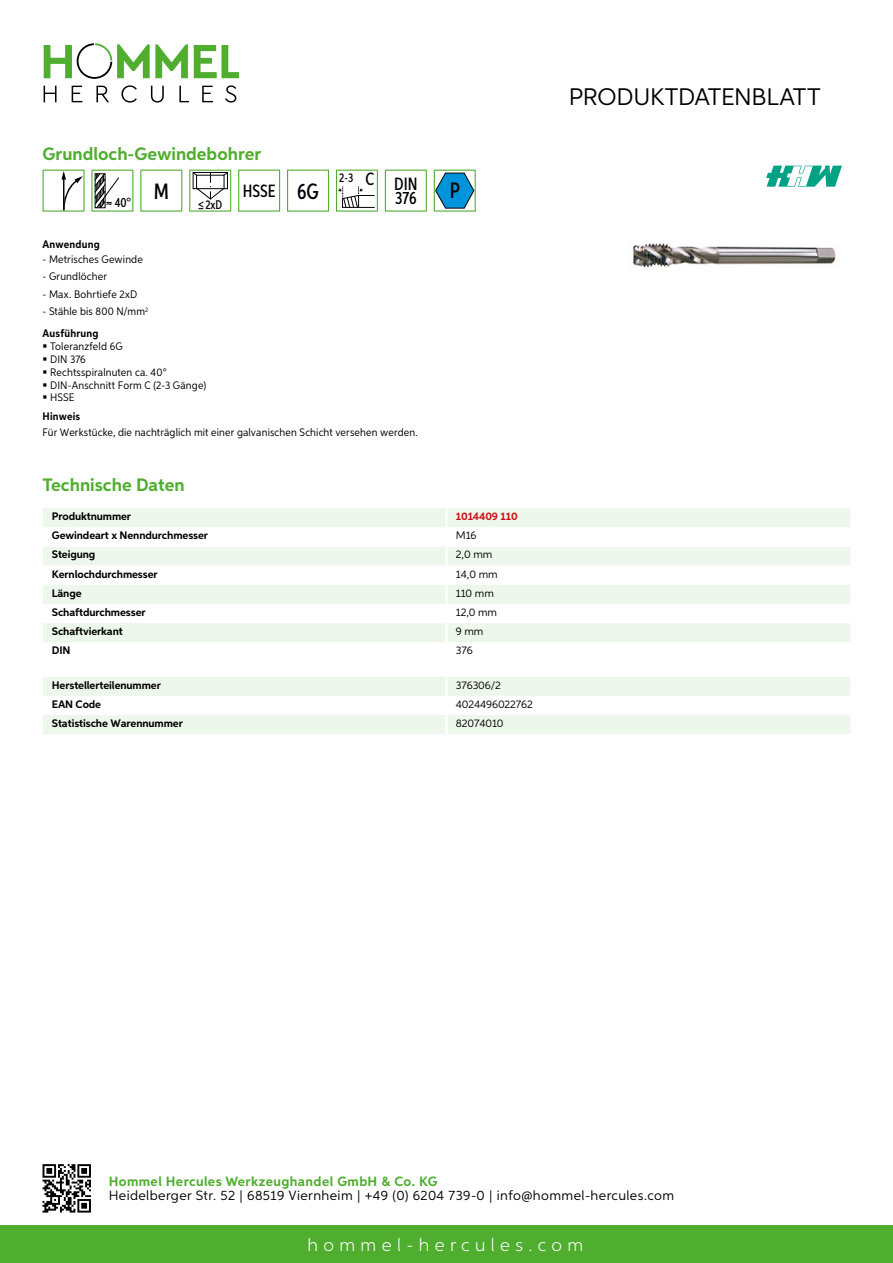
<style>
.page{position:relative;width:893px;height:1263px;background:#fff}
.page>*{position:absolute;margin:0;border:0;box-sizing:border-box;transform-origin:0 0}
.t1{font:24px "Aspira";letter-spacing:-.01em;color:#000}
.t2{font:500 22.2px "Aspira XX Nar";color:#000}
.t3{font:700 18px "Aspira";color:#50ae2f}
.t4{font:300 18px "Aspira";letter-spacing:.3em;color:#fff}
.t5{font:500 17.85px/14.9px "Aspira XX Nar";color:#000;text-align:right}
.t6{font:13.5px "Aspira";letter-spacing:.03em;color:#000}
.t7{font:700 13.5px "Aspira";letter-spacing:.03em;color:#50ae2f}
.t8{font:500 13.35px "Aspira XX Nar";color:#000}
.t9{font:500 12.6px "Aspira XX Nar";color:#000}
.t10{font:10.95px/12.8px "Aspira Nar";letter-spacing:.015em;color:#000}
.t11{font:700 10.95px "Aspira";letter-spacing:-.01em;color:#000}
.t12{font:10.95px "Aspira";letter-spacing:-.01em;color:#000}
.t13{font:700 10.95px "Aspira Nar";letter-spacing:.02em;color:#000}
.t14{font:700 10.95px "Aspira";letter-spacing:-.01em;color:#cd1013}
.s1{font-size:22.2px}
.s2{font-weight:700}
</style>
<div class="page">
<div style="left:0;top:1226px;width:893px;height:37px;background:#50ae2f"></div>
<svg style="left:43px;top:1164px;width:48px;height:48px"></svg>
<svg style="left:194px;top:45px;width:45px;height:33px"></svg>
<svg style="left:44px;top:43px;width:144px;height:36px"></svg>
<svg style="left:44px;top:86px;width:13px;height:16px"></svg>
<svg style="left:72px;top:86px;width:10px;height:16px"></svg>
<svg style="left:96px;top:86px;width:13px;height:16px"></svg>
<svg style="left:121px;top:85px;width:16px;height:18px"></svg>
<svg style="left:151px;top:86px;width:13px;height:17px"></svg>
<svg style="left:179px;top:86px;width:10px;height:16px"></svg>
<svg style="left:202px;top:86px;width:11px;height:16px"></svg>
<svg style="left:225px;top:85px;width:11px;height:18px"></svg>
<div style="left:43px;top:508px;width:807px;height:19px;background:#eef7eb"></div>
<svg style="left:43px;top:547px;width:807px;height:95px;fill:#eef7eb"></svg>
<hr style="left:445px;top:508px;width:3px;height:19px;background:#fff">
<hr style="left:445px;top:546px;width:3px;height:20px;background:#fff">
<hr style="left:445px;top:566px;width:3px;height:19px;background:#fff">
<hr style="left:445px;top:585px;width:3px;height:19px;background:#fff">
<hr style="left:445px;top:604px;width:3px;height:19px;background:#fff">
<hr style="left:445px;top:623px;width:3px;height:19px;background:#fff">
<svg style="left:43px;top:677px;width:807px;height:57px"></svg>
<hr style="left:445px;top:715px;width:3px;height:19px;background:#fff">
<svg style="left:43px;top:170px;width:42px;height:42px"></svg>
<svg style="left:91px;top:170px;width:42px;height:42px"></svg>
<svg style="left:140px;top:170px;width:42px;height:42px"></svg>
<svg style="left:189px;top:170px;width:42px;height:42px"></svg>
<svg style="left:238px;top:170px;width:42px;height:42px"></svg>
<svg style="left:287px;top:170px;width:42px;height:42px"></svg>
<svg style="left:336px;top:170px;width:42px;height:42px"></svg>
<svg style="left:385px;top:170px;width:42px;height:42px"></svg>
<svg style="left:434px;top:170px;width:42px;height:42px"></svg>
<img style="left:632px;top:243px;width:204px;height:25px">
<svg style="left:766px;top:166px;width:76px;height:21px"></svg>
<h3 class="t3" style="left:43px;top:142px;width:220px">Grundloch-Gewindebohrer</h3>
<p class="t8" style="left:115px;top:195px;width:56px">40° <sup>M</sup></p>
<p class="t9" style="left:198px;top:197px;width:26px">≤2xD</p>
<h3 class="t5" style="left:243px;top:183px;width:78px">HSSE <span class="s1">6G</span></h3>
<h3 class="t5" style="left:339px;top:176px;width:80px"><sup>2-3</sup> C DIN<br>376</h3>
<h2 class="t2" style="left:450px;top:177px;width:12px">P</h2>
<p class="t13" style="left:43px;top:237px;width:59px">Anwendung</p>
<p class="t10" style="left:43px;top:252px;width:102px">- Metrisches Gewinde</p>
<p class="t10" style="left:43px;top:270px;width:66px">- Grundlöcher</p>
<p class="t10" style="left:43px;top:287px;width:96px">- Max. Bohrtiefe 2xD</p>
<p class="t10" style="left:43px;top:300px;width:107px;line-height:22.2px">- Stähle bis 800 N/mm<sup>2<br></sup><span class="s2">Ausführung</span></p>
<p class="t10" style="left:50px;top:340px;width:157px">Toleranzfeld 6G<br>DIN 376<br>Rechtsspiralnuten ca. 40°<br>DIN-Anschnitt Form C (2-3 Gänge)<br>HSSE</p>
<p class="t13" style="left:43px;top:410px;width:39px">Hinweis</p>
<p class="t10" style="left:43px;top:425px;width:377px">Für Werkstücke, die nachträglich mit einer galvanischen Schicht versehen werden.</p>
<h3 class="t3" style="left:43px;top:474px;width:144px">Technische Daten</h3>
<p class="t11" style="left:52px;top:510px;width:81px">Produktnummer</p>
<p class="t14" style="left:456px;top:510px;width:63px">1014409 110</p>
<p class="t11" style="left:52px;top:529px;width:158px">Gewindeart x Nenndurchmesser</p>
<p class="t12" style="left:456px;top:529px;width:22px">M16</p>
<p class="t11" style="left:52px;top:548px;width:45px">Steigung</p>
<p class="t12" style="left:456px;top:548px;width:38px">2,0 mm</p>
<p class="t11" style="left:52px;top:567px;width:107px">Kernlochdurchmesser</p>
<p class="t12" style="left:456px;top:567px;width:43px">14,0 mm</p>
<p class="t11" style="left:52px;top:586px;width:31px">Länge</p>
<p class="t12" style="left:456px;top:586px;width:40px">110 mm</p>
<p class="t11" style="left:52px;top:605px;width:95px">Schaftdurchmesser</p>
<p class="t12" style="left:456px;top:605px;width:43px">12,0 mm</p>
<p class="t11" style="left:52px;top:624px;width:72px">Schaftvierkant</p>
<p class="t12" style="left:456px;top:624px;width:29px">9 mm</p>
<p class="t11" style="left:52px;top:644px;width:20px">DIN</p>
<p class="t12" style="left:456px;top:644px;width:18px">376</p>
<p class="t11" style="left:52px;top:678px;width:111px">Herstellerteilenummer</p>
<p class="t12" style="left:456px;top:678px;width:47px">376306/2</p>
<p class="t11" style="left:52px;top:697px;width:51px">EAN Code</p>
<p class="t12" style="left:456px;top:697px;width:79px">4024496022762</p>
<p class="t11" style="left:52px;top:716px;width:132px">Statistische Warennummer</p>
<p class="t12" style="left:456px;top:716px;width:49px">82074010</p>
<h1 class="t1" style="left:569px;top:82px;width:253px">Produktdatenblatt</h1>
<p class="t7" style="left:109px;top:1172px;width:330px">Hommel Hercules Werkzeughandel GmbH &amp; Co. KG</p>
<p class="t6" style="left:109px;top:1187px;width:567px">Heidelberger Str. 52 | 68519 Viernheim | +49 (0) 6204 739-0 | info@hommel-hercules.com</p>
<h3 class="t4" style="left:307px;top:1234px;width:277px">hommel-hercules.com</h3>
</div>
